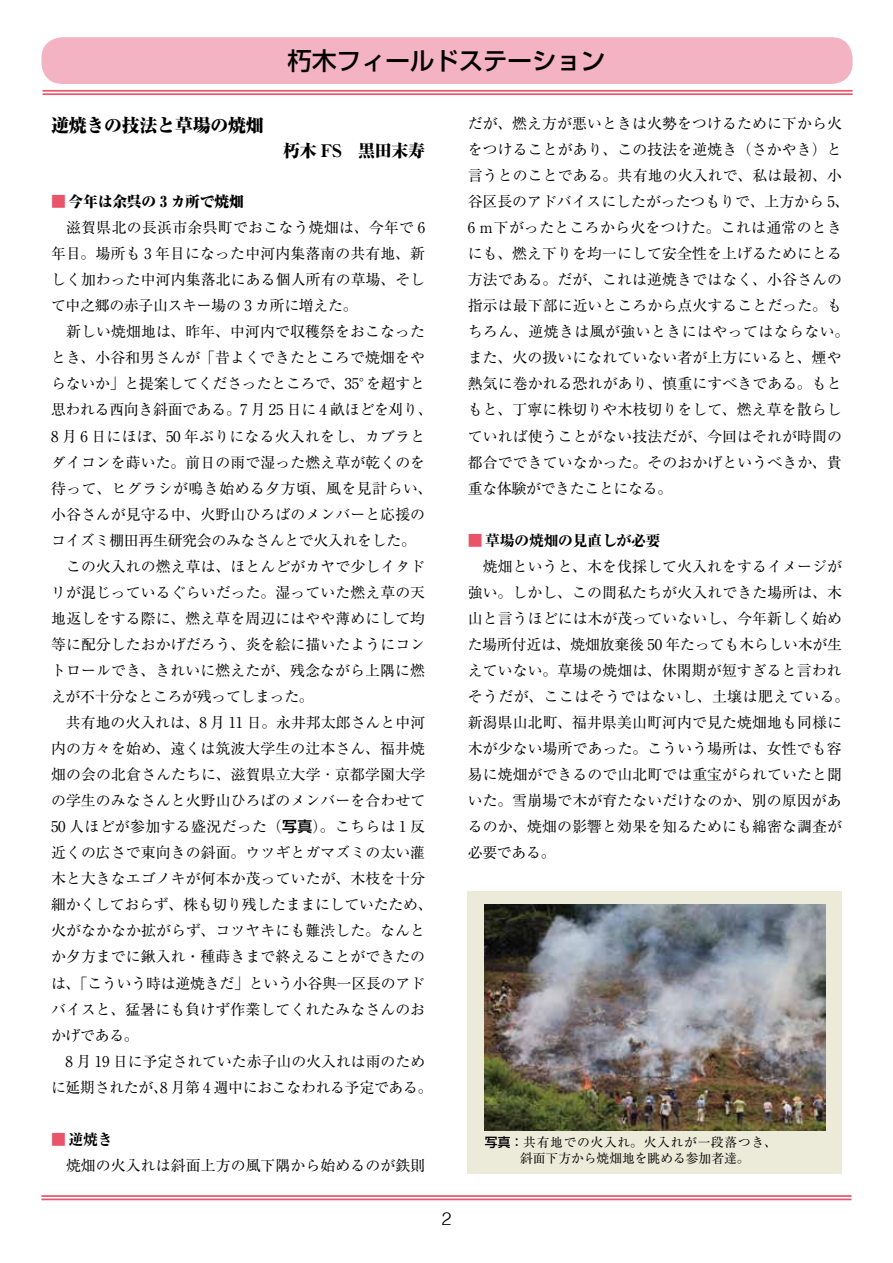
<style>
.page{position:relative;width:893px;height:1263px;background:#fff}
.page>*{position:absolute;margin:0;border:0;box-sizing:border-box;transform-origin:0 0}
.t1{font:500 24.45px "Shin Go Pr 6 N";color:#000}
.t2{font:800 expanded 18px "Ryumin Pr 6 N";letter-spacing:-.02em;color:#000}
.t3{font:300 18px "Helvetica";color:#000}
.t4{font:800 expanded 16.95px "Ryumin Pr 6 N";letter-spacing:-.02em;color:#000}
.t5{font:14.85px/26.1px "Ryumin Pr 6 N";letter-spacing:.005em;color:#000}
.t6{font:14.85px "Ryumin Pr 6 N";letter-spacing:-.02em;color:#000}
.t7{font:800 expanded 14.85px "Ryumin Pr 6 N";letter-spacing:-.02em;color:#000}
.t8{font:12.75px/15.9px "Ryumin Pr 6 N";color:#000}
.s1{color:#e9546b}
.s2{font-family:"Shin Go Pr 6 N";font-weight:500}
.s3{font-weight:800;font-stretch:expanded;color:#e9546b}
.s4{font-weight:800}
</style>
<div class="page">
<div style="left:468px;top:891px;width:374px;height:282px;background:#ecead8"></div>
<hr style="left:43px;top:90px;width:810px;height:2px;background:#e9546b">
<hr style="left:43px;top:93px;width:810px;height:2px;background:#e9546b">
<hr style="left:41px;top:1195px;width:810px;height:2px;background:#e9546b">
<hr style="left:41px;top:1198px;width:810px;height:2px;background:#e9546b">
<div style="left:41px;top:37px;width:812px;height:47px;background:#f4b3c2;border-radius:21px"></div>
<img style="left:485px;top:904px;width:340px;height:227px">
<h1 class="t1" style="left:288px;top:41px;width:319px">朽木フィールドステーション</h1>
<p class="t2" style="left:51px;top:111px;width:214px">逆焼きの技法と草場の焼畑</p>
<p class="t4" style="left:283px;top:137px;width:143px">朽木 FS　黒田末寿</p>
<p class="t7" style="left:51px;top:190px;width:194px"><span class="s1">■</span> 今年は余呉の 3 カ所で焼畑</p>
<p class="t5" style="left:51px;top:214px;width:376px">　滋賀県北の長浜市余呉町でおこなう焼畑は、今年で 6</p>
<p class="t5" style="left:51px;top:240px;width:376px">年目。場所も 3 年目になった中河内集落南の共有地、新</p>
<p class="t5" style="left:51px;top:266px;width:376px">しく加わった中河内集落北にある個人所有の草場、そし</p>
<p class="t6" style="left:51px;top:294px;width:308px">て中之郷の赤子山スキー場の 3 カ所に増えた。</p>
<p class="t5" style="left:51px;top:318px;width:376px">　新しい焼畑地は、昨年、中河内で収穫祭をおこなった</p>
<p class="t5" style="left:51px;top:344px;width:376px">とき、小谷和男さんが「昔よくできたところで焼畑をや</p>
<p class="t5" style="left:366px;top:370px;width:60px">を超すと</p>
<p class="t5" style="left:51px;top:370px;width:383px">らないか」と提案してくださったところで、35°<br>思われる西向き斜面である。7 月 25 日に 4 畝ほどを刈り、<br>8 月 6 日にほぼ、50 年ぶりになる火入れをし、カブラとダイコンを蒔いた。前日の雨で湿った燃え草が乾くのを待って、ヒグラシが鳴き始める夕方頃、風を見計らい、小谷さんが見守る中、火野山ひろばのメンバーと応援のコイズミ棚田再生研究会のみなさんとで火入れをした。　この火入れの燃え草は、ほとんどがカヤで少しイタドリが混じっているぐらいだった。湿っていた燃え草の天地返しをする際に、燃え草を周辺にはやや薄めにして均等に配分したおかげだろう、炎を絵に描いたようにコントロールでき、きれいに燃えたが、残念ながら上隅に燃えが不十分なところが残ってしまった。<br>　共有地の火入れは、8 月 11 日。永井邦太郎さんと中河内の方々を始め、遠くは筑波大学生の辻本さん、福井焼畑の会の北倉さんたちに、滋賀県立大学･京都学園大学の学生のみなさんと火野山ひろばのメンバーを合わせて<br>50 人ほどが参加する盛況だった（<span class="s2">写真</span>）。こちらは 1 反近くの広さで東向きの斜面。ウツギとガマズミの太い灌木と大きなエゴノキが何本か茂っていたが、木枝を十分細かくしておらず、株も切り残したままにしていたため、火がなかなか拡がらず、コツヤキにも難渋した。なんとか夕方までに鍬入れ・種蒔きまで終えることができたのは、「こういう時は逆焼きだ」という小谷與一区長のアドバイスと、猛暑にも負けず作業してくれたみなさんのおかげである。<br>　8 月 19 日に予定されていた赤子山の火入れは雨のために延期されたが 8、月第 4 週中におこなわれる予定である。</p>
<p class="t5" style="left:51px;top:1125px;width:376px"><span class="s3">■</span> <span class="s4">逆焼き<br></span>　焼畑の火入れは斜面上方の風下隅から始めるのが鉄則</p>
<p class="t5" style="left:468px;top:110px;width:383px">だが、燃え方が悪いときは火勢をつけるために下から火をつけることがあり、この技法を逆焼き（さかやき）と言うとのことである。共有地の火入れで、私は最初、小谷区長のアドバイスにしたがったつもりで、上方から 、5<br>6 ｍ下がったところから火をつけた。これは通常のときにも、燃え下りを均一にして安全性を上げるためにとる方法である。だが、これは逆焼きではなく、小谷さんの指示は最下部に近いところから点火することだった。もちろん、逆焼きは風が強いときにはやってはならない。また、火の扱いになれていない者が上方にいると、煙や熱気に巻かれる恐れがあり、慎重にすべきである。もともと、丁寧に株切りや木枝切りをして、燃え草を散らしていれば使うことがない技法だが、今回はそれが時間の都合でできていなかった。そのおかげというべきか、貴重な体験ができたことになる。</p>
<p class="t5" style="left:468px;top:526px;width:383px"><span class="s3">■</span> <span class="s4">草場の焼畑の見直しが必要<br></span>　焼畑というと、木を伐採して火入れをするイメージが強い。しかし、この間私たちが火入れできた場所は、木山と言うほどには木が茂っていないし、今年新しく始めた場所付近は、焼畑放棄後 50 年たっても木らしい木が生えていない。草場の焼畑は、休閑期が短すぎると言われそうだが、ここはそうではないし、土壌は肥えている。新潟県山北町、福井県美山町河内で見た焼畑地も同様に木が少ない場所であった。こういう場所は、女性でも容易に焼畑ができるので山北町では重宝がられていたと聞いた。雪崩場で木が育たないだけなのか、別の原因があるのか、焼畑の影響と効果を知るためにも綿密な調査が必要である。</p>
<p class="t3" style="left:441px;top:1204px;width:12px">2</p>
<p class="t8" style="left:520px;top:1134px;width:258px;text-indent:-35px"><span class="s2">写真：</span>共有地での火入れ。火入れが一段落つき、斜面下方から焼畑地を眺める参加者達。</p>
</div>
